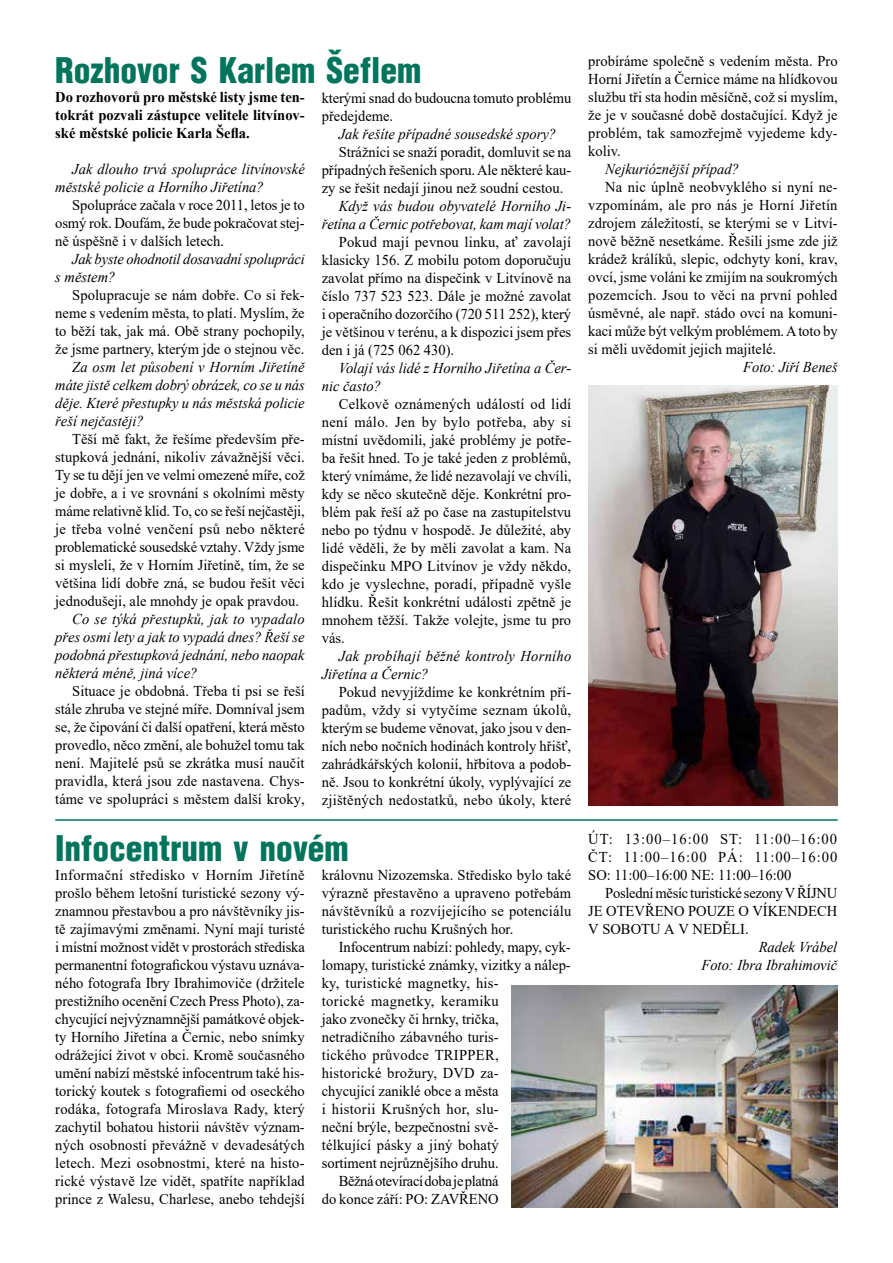
<style>
.page{position:relative;width:893px;height:1263px;background:#fff}
.page>*{position:absolute;margin:0;border:0;box-sizing:border-box;transform-origin:0 0}
.t1{font:34.5px "Switzerland Cond Black CE";color:#00755c}
.t2{font:15px/18px "Times New Roman";color:#000;text-align:justify}
.t3{font:italic 15px/18px "Times New Roman";color:#000}
.t4{font:700 15px/18px "Times New Roman";color:#000;text-align:justify}
.t5{font:15px "Times New Roman";letter-spacing:.02em;color:#000}
.t6{font:15px "Times New Roman";letter-spacing:-.025em;color:#000}
.t7{font:15px "Times New Roman";letter-spacing:.025em;color:#000}
</style>
<div class="page">
<img style="left:588px;top:386px;width:250px;height:419px">
<hr style="left:55px;top:819px;width:783px;height:2px;background:#00755c">
<img style="left:512px;top:986px;width:326px;height:222px">
<h1 class="t1" style="left:55px;top:48px;width:368px">Rozhovor S Karlem Šeflem</h1>
<p class="t2" style="left:322px;top:88px;width:251px">kterými snad do budoucna tomuto problému předejdeme.</p>
<p class="t3" style="left:339px;top:124px;width:219px">Jak řešíte případné sousedské spory?</p>
<p class="t2" style="left:322px;top:142px;width:251px;text-indent:17px">Strážníci se snaží poradit, domluvit se na případných řešeních sporu. Ale některé kau&shy;zy se řešit nedají jinou než soudní cestou.</p>
<p class="t3" style="left:322px;top:196px;width:251px;text-align:right">Když vás budou obyvatelé Horního Ji&shy;řetína a Černic potřebovat, kam mají volat?</p>
<p class="t2" style="left:322px;top:232px;width:251px;text-indent:17px">Pokud mají pevnou linku, ať zavolají klasicky 156. Z mobilu potom doporučuju zavolat přímo na dispečink v Litvínově na číslo 737 523 523. Dále je možné zavolat i operačního dozorčího (720 511 252), který je většinou v terénu, a k dispozici jsem přes den i já (725 062 430).</p>
<p class="t3" style="left:322px;top:358px;width:251px;text-indent:17px">Volají vás lidé z Horního Jiřetína a Čer&shy;nic často?</p>
<p class="t2" style="left:322px;top:394px;width:251px;text-indent:17px">Celkově oznámených událostí od lidí není málo. Jen by bylo potřeba, aby si místní uvědomili, jaké problémy je potře&shy;ba řešit hned. To je také jeden z problémů, který vnímáme, že lidé nezavolají ve chvíli, kdy se něco skutečně děje. Konkrétní pro&shy;blém pak řeší až po čase na zastupitelstvu nebo po týdnu v hospodě. Je důležité, aby lidé věděli, že by měli zavolat a kam. Na dispečinku MPO Litvínov je vždy někdo, kdo je vyslechne, poradí, případně vyšle hlídku. Řešit konkrétní události zpětně je mnohem těžší. Takže volejte, jsme tu pro vás.</p>
<p class="t3" style="left:322px;top:646px;width:251px;text-indent:17px">Jak probíhají běžné kontroly Horního<br>Jiřetína a Černic?</p>
<p class="t2" style="left:322px;top:682px;width:251px;text-indent:17px">Pokud nevyjíždíme ke konkrétním pří&shy;padům, vždy si vytyčíme seznam úkolů, kterým se budeme věnovat, jako jsou v den&shy;ních nebo nočních hodinách kontroly hřišť, zahrádkářských kolonií, hřbitova a podob&shy;ně. Jsou to konkrétní úkoly, vyplývající ze zjištěných nedostatků, nebo úkoly, které</p>
<p class="t4" style="left:55px;top:88px;width:251px">Do rozhovorů pro městské listy jsme ten&shy;tokrát pozvali zástupce velitele litvínov&shy;ské městské policie Karla Šefla.</p>
<p class="t3" style="left:55px;top:160px;width:251px;text-indent:17px">Jak dlouho trvá spolupráce litvínovské městské policie a Horního Jiřetína?</p>
<p class="t2" style="left:55px;top:196px;width:251px;text-indent:17px">Spolupráce začala v roce 2011, letos je to osmý rok. Doufám, že bude pokračovat stej&shy;ně úspěšně i v dalších letech.</p>
<p class="t3" style="left:55px;top:250px;width:251px;text-indent:17px">Jak byste ohodnotil dosavadní spolupráci s městem?</p>
<p class="t2" style="left:55px;top:286px;width:251px;text-indent:17px">Spolupracuje se nám dobře. Co si řek&shy;neme s vedením města, to platí. Myslím, že to běží tak, jak má. Obě strany pochopily, že jsme partnery, kterým jde o stejnou věc.</p>
<p class="t3" style="left:55px;top:358px;width:251px;text-align:justify;text-indent:17px">Za osm let působení v Horním Jiřetíně máte jistě celkem dobrý obrázek, co se u nás děje. Které přestupky u nás městská policie řeší nejčastěji?</p>
<p class="t2" style="left:55px;top:430px;width:251px;text-indent:17px">Těší mě fakt, že řešíme především pře&shy;stupková jednání, nikoliv závažnější věci.<br>Ty se tu dějí jen ve velmi omezené míře, což je dobře, a i ve srovnání s okolními městy máme relativně klid. To, co se řeší nejčastěji, je třeba volné venčení psů nebo některé problematické sousedské vztahy. Vždy jsme si mysleli, že v Horním Jiřetíně, tím, že se většina lidí dobře zná, se budou řešit věci jednodušeji, ale mnohdy je opak pravdou.</p>
<p class="t3" style="left:55px;top:610px;width:251px;text-align:justify;text-indent:17px">Co se týká přestupků, jak to vypadalo přes osmi lety a jak to vypadá dnes? Řeší se podobná přestupková jednání, nebo naopak některá méně, jiná více?</p>
<p class="t2" style="left:55px;top:682px;width:251px;text-indent:17px">Situace je obdobná. Třeba ti psi se řeší stále zhruba ve stejné míře. Domníval jsem se, že čipování či další opatření, která město provedlo, něco změní, ale bohužel tomu tak není. Majitelé psů se zkrátka musí naučit pravidla, která jsou zde nastavena. Chys&shy;táme ve spolupráci s městem další kroky,</p>
<h1 class="t1" style="left:55px;top:827px;width:295px">Infocentrum v novém</h1>
<p class="t2" style="left:322px;top:865px;width:251px">královnu Nizozemska. Středisko bylo také výrazně přestavěno a upraveno potřebám návštěvníků a rozvíjejícího se potenciálu turistického ruchu Krušných hor.</p>
<p class="t2" style="left:339px;top:937px;width:233px">Infocentrum nabízí: pohledy, mapy, cyk-</p>
<p class="t2" style="left:322px;top:955px;width:250px">lomapy, turistické známky, vizitky a nálep-</p>
<p class="t5" style="left:322px;top:972px;width:178px">ky, turistické magnetky, his-</p>
<p class="t7" style="left:322px;top:990px;width:179px">torické magnetky, keramiku</p>
<p class="t2" style="left:322px;top:1009px;width:179px">jako zvonečky či hrnky, trička,</p>
<p class="t2" style="left:322px;top:1027px;width:178px">netradičního zábavného turis-</p>
<p class="t5" style="left:322px;top:1044px;width:178px">tického průvodce TRIPPER,</p>
<p class="t5" style="left:322px;top:1062px;width:178px">historické brožury, DVD za-</p>
<p class="t2" style="left:322px;top:1081px;width:179px">chycující zaniklé obce a města</p>
<p class="t5" style="left:322px;top:1098px;width:178px">i historii Krušných hor, slu-</p>
<p class="t2" style="left:322px;top:1117px;width:178px">neční brýle, bezpečnostní svě-</p>
<p class="t2" style="left:322px;top:1135px;width:179px">télkující pásky a jiný bohatý</p>
<p class="t2" style="left:322px;top:1153px;width:179px">sortiment nejrůznějšího druhu.</p>
<p class="t6" style="left:339px;top:1170px;width:161px">Běžná otevírací doba je platná</p>
<p class="t2" style="left:322px;top:1189px;width:179px">do konce září: PO: ZAVŘENO</p>
<p class="t2" style="left:55px;top:866px;width:251px">Informační středisko v Horním Jiřetíně prošlo během letošní turistické sezony vý&shy;znamnou přestavbou a pro návštěvníky jis&shy;tě zajímavými změnami. Nyní mají turisté i místní možnost vidět v prostorách střediska permanentní fotografickou výstavu uznáva&shy;ného fotografa Ibry Ibrahimoviče (držitele prestižního ocenění Czech Press Photo), za&shy;chycující nejvýznamnější památkové objek&shy;ty Horního Jiřetína a Černic, nebo snímky odrážející život v obci. Kromě současného umění nabízí městské infocentrum také his&shy;torický koutek s fotografiemi od oseckého rodáka, fotografa Miroslava Rady, který zachytil bohatou historii návštěv význam&shy;ných osobností převážně v devadesátých letech. Mezi osobnostmi, které na histo&shy;rické výstavě lze vidět, spatříte například prince z Walesu, Charlese, anebo tehdejší</p>
<p class="t2" style="left:588px;top:52px;width:251px">probíráme společně s vedením města. Pro Horní Jiřetín a Černice máme na hlídkovou službu tři sta hodin měsíčně, což si myslím, že je v současné době dostačující. Když je problém, tak samozřejmě vyjedeme kdy&shy;koliv.</p>
<p class="t3" style="left:605px;top:160px;width:135px">Nejkurióznější případ?</p>
<p class="t2" style="left:588px;top:178px;width:251px;text-indent:17px">Na nic úplně neobvyklého si nyní ne&shy;vzpomínám, ale pro nás je Horní Jiřetín zdrojem záležitostí, se kterými se v Litví&shy;nově běžně nesetkáme. Řešili jsme zde již krádež králíků, slepic, odchyty koní, krav, ovcí, jsme voláni ke zmijím na soukromých pozemcích. Jsou to věci na první pohled úsměvné, ale např. stádo ovcí na komuni&shy;kaci může být velkým problémem. Atoto by si měli uvědomit jejich majitelé.</p>
<p class="t3" style="left:743px;top:358px;width:96px">Foto: Jiří Beneš</p>
<p class="t2" style="left:588px;top:829px;width:251px">ÚT: 13:00–16:00 ST: 11:00–16:00<br>ČT: 11:00–16:00 PÁ: 11:00–16:00<br>SO: 11:00–16:00 NE: 11:00–16:00</p>
<p class="t2" style="left:588px;top:883px;width:250px;text-indent:17px">Poslední měsíc turistické sezony VŘÍJNU JE OTEVŘENO POUZE O VÍKENDECH V SOBOTU A V NEDĚLI.</p>
<p class="t3" style="left:701px;top:937px;width:137px;text-align:right">Radek Vrábel<br>Foto: Ibra Ibrahimovič</p>
</div>
